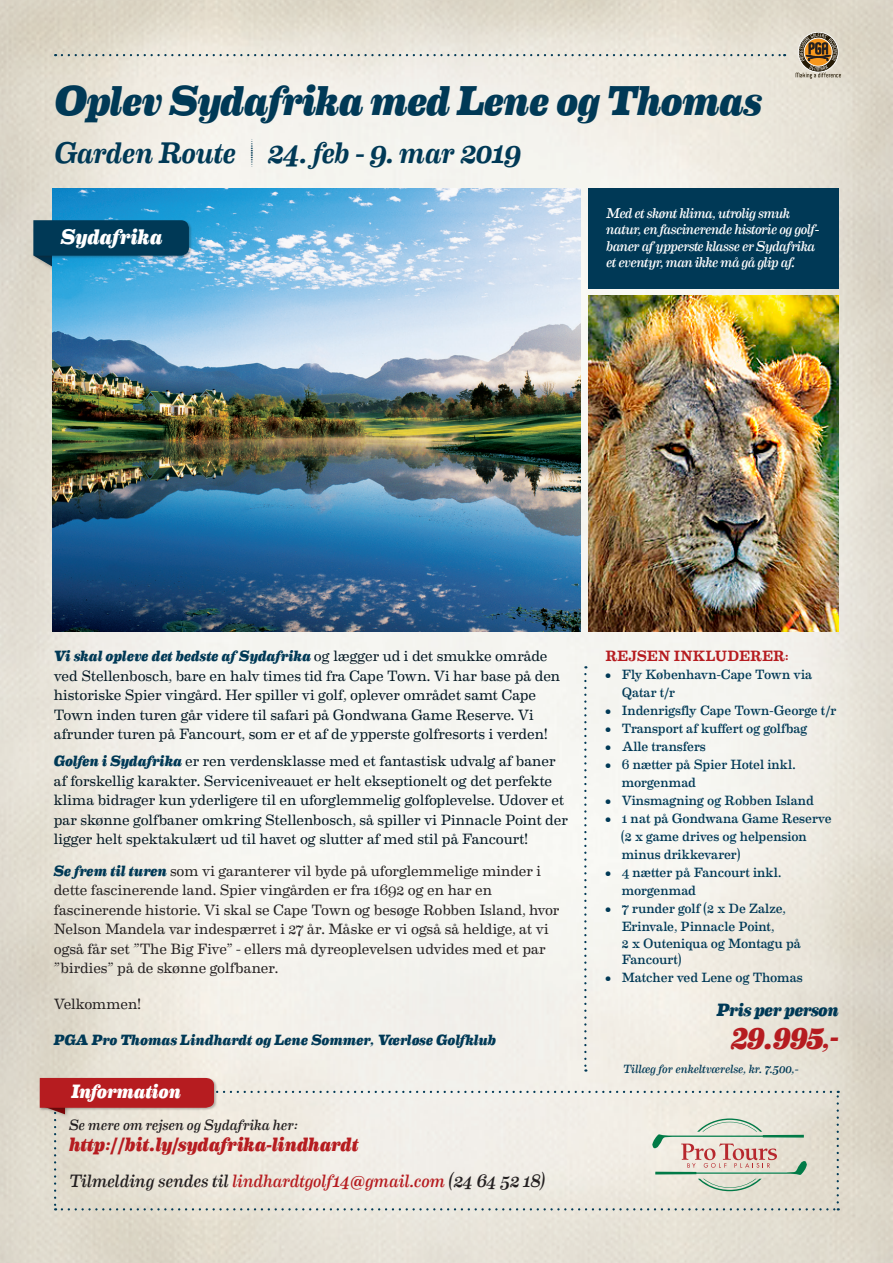
<style>
.page{position:relative;width:893px;height:1263px;background:#fff}
.page>*{position:absolute;margin:0;border:0;box-sizing:border-box;transform-origin:0 0}
.t1{font:italic 800 42px "Eames Century Modern";letter-spacing:-.025em;color:#003956}
.t2{font:italic 500 30px "Eames Century Modern";letter-spacing:-.015em;color:#003956}
.t3{font:italic 800 30px "Eames Century Modern";color:#b61c20}
.t4{font:italic 800 21.3px "Eames Century Modern";letter-spacing:-.015em;color:#fff}
.t5{font:italic 800 19.5px "Eames Century Modern";letter-spacing:-.01em;color:#b61c20}
.t6{font:italic 800 19.5px "Eames Century Modern";letter-spacing:-.02em;color:#fff}
.t7{font:italic 18px "Eames Century Modern";color:#231f20}
.t8{font:italic 800 18px "Eames Century Modern";letter-spacing:-.035em;color:#003956}
.t9{font:15px/19.5px "Eames Century Modern";letter-spacing:-.005em;color:#011622}
.t10{font:15px/19.5px "Eames Century Modern";letter-spacing:-.005em;color:#231f20}
.t11{font:italic 800 15px "Eames Century Modern";letter-spacing:-.01em;color:#003956}
.t12{font:italic 15px "Eames Century Modern";color:#231f20}
.t13{font:500 15px "Eames Century Modern";color:#b61c20}
.t14{font:italic 14.25px/16.5px "Eames Century Modern";letter-spacing:-.03em;color:#fff}
.t15{font:13.5px/18px "Eames Century Modern";color:#003956}
.t16{font:italic 12px "Eames Century Modern";letter-spacing:-.005em;color:#003956}
.s1{font-style:normal}
.s2{font-weight:800;font-style:italic;color:#003956}
.s3{color:#b61c20}
</style>
<div class="page">
<img style="left:0;top:0;width:893px;height:1263px">
<svg style="left:62px;top:54px;width:723px;height:2px"></svg>
<div style="left:798px;top:32px;width:40px;height:40px;border:1px solid #fff;border-radius:50%"></div>
<svg style="left:796px;top:33px;width:45px;height:46px;background:#a79376"></svg>
<div style="left:38px;top:1101px;width:32px;height:18px;background:#e0dbcd"></div>
<div style="left:39px;top:1077px;width:178px;height:34px;background:#231f20;opacity:.3"></div>
<svg style="left:40px;top:1078px;width:799px;height:132px;background:#e5dad1"></svg>
<svg style="left:584px;top:674px;width:2px;height:397px"></svg>
<div style="left:32px;top:251px;width:27px;height:21px;background:#dbd5c7"></div>
<img style="left:52px;top:188px;width:529px;height:443px">
<svg style="left:33px;top:220px;width:156px;height:47px;background:#125373"></svg>
<div style="left:588px;top:188px;width:251px;height:101px;background:#003956"></div>
<img style="left:588px;top:295px;width:251px;height:336px">
<p class="t1" style="left:54px;top:68px;width:710px">Oplev Sydafrika med Lene og Thomas</p>
<p class="t2" style="left:54px;top:130px;width:469px">Garden Route <span class="s1">|</span> 24. feb - 9. mar 2019</p>
<p class="t4" style="left:61px;top:221px;width:103px">Sydafrika</p>
<p class="t14" style="left:606px;top:204px;width:215px">Med et skønt klima, utrolig smuk natur, en fascinerende historie og golf&shy;baner af ypperste klasse er Sydafrika et eventyr, man ikke må gå glip af.</p>
<p class="t9" style="left:54px;top:645px;width:508px"><span class="s2">Vi skal opleve det bedste af Sydafrika</span> og lægger ud i det smukke område ved Stellenbosch, bare en halv times tid fra Cape Town. Vi har base på den historiske Spier vingård. Her spiller vi golf, oplever området samt Cape Town inden turen går videre til safari på Gondwana Game Reserve. Vi afrunder turen på Fancourt, som er et af de ypperste golfresorts i verden!</p>
<p class="t9" style="left:54px;top:750px;width:516px"><span class="s2">Golfen i Sydafrika</span> er ren verdensklasse med et fantastisk udvalg af baner af forskellig karakter. Serviceniveauet er helt ekseptionelt og det perfekte klima bidrager kun yderligere til en uforglemmelig golfoplevelse. Udover et par skønne golfbaner omkring Stellenbosch, så spiller vi Pinnacle Point der ligger helt spektakulært ud til havet og slutter af med stil på Fancourt!</p>
<p class="t10" style="left:54px;top:860px;width:489px"><span class="s2">Se frem til turen</span> som vi garanterer vil byde på uforglemmelige minder i dette fascinerende land. Spier vingården er fra 1692 og en har en</p>
<p class="t10" style="left:54px;top:899px;width:507px">fascinerende historie. Vi skal se Cape Town og besøge Robben Island, hvor<br>Nelson Mandela var indespærret i 27 år. Måske er vi også så heldige, at vi også får set ”The Big Five” - ellers må dyreoplevelsen udvides med et par</p>
<p class="t10" style="left:54px;top:957px;width:226px">”birdies” på de skønne golfbaner.</p>
<p class="t10" style="left:54px;top:993px;width:89px">Velkommen!</p>
<p class="t11" style="left:54px;top:1029px;width:444px">PGA Pro Thomas Lindhardt og Lene Sommer, Værløse Golfklub</p>
<h3 class="t6" style="left:71px;top:1076px;width:111px">Information</h3>
<p class="t12" style="left:69px;top:1114px;width:230px">Se mere om rejsen og Sydafrika her:</p>
<h3 class="t5" style="left:69px;top:1130px;width:291px">http://bit.ly/sydafrika-lindhardt</h3>
<p class="t7" style="left:69px;top:1167px;width:478px">Tilmelding sendes til <span class="s3">lindhardtgolf14@gmail.com</span> (24 64 52 18)</p>
<p class="t13" style="left:605px;top:645px;width:185px">REJSEN INKLUDERER:</p>
<p class="t15" style="left:622px;top:665px;width:192px;text-indent:-16px">• Fly København-Cape Town via<br>Qatar t/r</p>
<p class="t15" style="left:605px;top:701px;width:233px">• Indenrigsfly Cape Town-George t/r</p>
<p class="t15" style="left:605px;top:719px;width:204px">• Transport af kuffert og golfbag</p>
<p class="t15" style="left:605px;top:737px;width:102px">• Alle transfers</p>
<p class="t15" style="left:605px;top:755px;width:192px">• 6 nætter på Spier Hotel inkl.</p>
<p class="t15" style="left:622px;top:773px;width:76px">morgenmad</p>
<p class="t15" style="left:605px;top:791px;width:210px">• Vinsmagning og Robben Island</p>
<p class="t15" style="left:621px;top:809px;width:212px;text-indent:-16px">• 1 nat på Gondwana Game Reserve (2 x game drives og helpension</p>
<p class="t15" style="left:622px;top:845px;width:120px">minus drikkevarer)</p>
<p class="t15" style="left:605px;top:863px;width:178px">• 4 nætter på Fancourt inkl.</p>
<p class="t15" style="left:622px;top:881px;width:76px">morgenmad</p>
<p class="t15" style="left:605px;top:899px;width:182px">• 7 runder golf (2 x De Zalze,</p>
<p class="t15" style="left:622px;top:917px;width:154px">Erinvale, Pinnacle Point,</p>
<p class="t15" style="left:622px;top:933px;width:181px">2 x Outeniqua og Montagu på</p>
<p class="t15" style="left:622px;top:949px;width:61px">Fancourt)</p>
<p class="t15" style="left:605px;top:967px;width:199px">• Matcher ved Lene og Thomas</p>
<p class="t8" style="left:717px;top:996px;width:123px">Pris per person</p>
<p class="t3" style="left:731px;top:1016px;width:109px">29.995,-</p>
<p class="t16" style="left:623px;top:1059px;width:177px">Tillæg for enkeltværelse, kr. 7.500,-</p>
</div>
